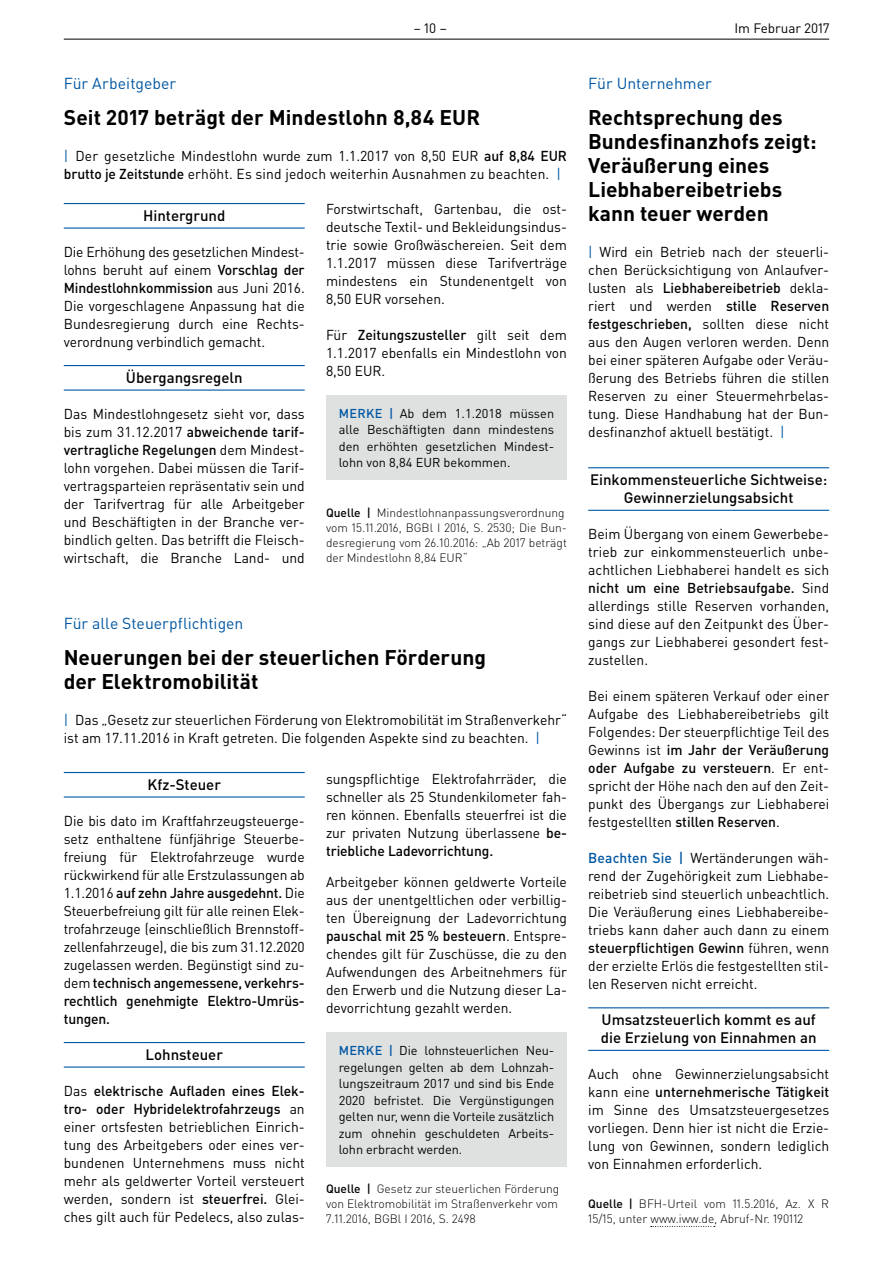
<style>
.page{position:relative;width:893px;height:1263px;background:#fff}
.page>*{position:absolute;margin:0;border:0;box-sizing:border-box;transform-origin:0 0}
.t1{font:700 21px/24px "DIN Pro";color:#000002}
.t2{font:15.75px "DIN Pro";color:#0157a2}
.t3{font:500 15px/18px "DIN Pro";color:#000002;text-align:center}
.t4{font:14.25px/18px "DIN Pro";color:#000002;text-align:justify}
.t5{font:13.5px "DIN Pro";color:#000002}
.t6{font:12.75px/16.5px "DIN Pro";letter-spacing:-.005em;color:#000002;text-align:justify}
.t7{font:300 12px/15px "DIN Pro";color:#000002}
.s1{color:#0157a2}
.s2{font-weight:500}
.s3{font-weight:500;color:#0157a2}
</style>
<div class="page">
<hr style="left:64px;top:39px;width:765px;height:1px;background:#000002">
<hr style="left:64px;top:203px;width:241px;height:1px;background:#0157a2">
<hr style="left:64px;top:227px;width:241px;height:2px;background:#0157a2">
<hr style="left:64px;top:365px;width:241px;height:1px;background:#0157a2">
<hr style="left:64px;top:389px;width:241px;height:2px;background:#0157a2">
<div style="left:326px;top:395px;width:241px;height:85px;background:#dfe1e1"></div>
<hr style="left:64px;top:772px;width:241px;height:1px;background:#0157a2">
<hr style="left:64px;top:796px;width:241px;height:1px;background:#0157a2">
<hr style="left:64px;top:1042px;width:241px;height:1px;background:#0157a2">
<hr style="left:64px;top:1066px;width:241px;height:1px;background:#0157a2">
<div style="left:326px;top:1033px;width:241px;height:134px;background:#dfe1e1"></div>
<hr style="left:588px;top:467px;width:241px;height:1px;background:#0157a2">
<hr style="left:588px;top:510px;width:241px;height:1px;background:#0157a2">
<hr style="left:588px;top:1007px;width:241px;height:1px;background:#0157a2">
<hr style="left:588px;top:1050px;width:241px;height:1px;background:#0157a2">
<svg style="left:651px;top:1226px;width:64px;height:1px"></svg>
<p class="t5" style="left:414px;top:19px;width:34px">– 10 –</p>
<p class="t5" style="left:734px;top:19px;width:97px">Im Februar 2017</p>
<p class="t2" style="left:64px;top:73px;width:114px">Für Arbeitgeber</p>
<h1 class="t1" style="left:64px;top:105px;width:418px">Seit 2017 beträgt der Mindestlohn 8,84 EUR</h1>
<p class="t4" style="left:64px;top:147px;width:505px"><span class="s1">|</span> Der gesetzliche Mindestlohn wurde zum 1.1.2017 von 8,50 EUR <span class="s2">auf 8,84 EUR brutto je Zeitstunde</span> erhöht. Es sind jedoch weiterhin Ausnahmen zu beachten. <span class="s1">|</span></p>
<p class="t3" style="left:143px;top:206px;width:84px">Hintergrund</p>
<p class="t4" style="left:64px;top:242px;width:242px">Die Erhöhung des gesetzlichen Mindest&shy;lohns beruht auf einem <span class="s2">Vorschlag der Mindestlohnkommission</span> aus Juni 2016.<br>Die vorgeschlagene Anpassung hat die Bundesregierung durch eine Rechts&shy;verordnung verbindlich gemacht.</p>
<p class="t3" style="left:126px;top:368px;width:118px">Übergangsregeln</p>
<p class="t4" style="left:64px;top:404px;width:242px">Das Mindestlohngesetz sieht vor, dass bis zum 31.12.2017 <span class="s2">abweichende tarif&shy;vertragliche Regelungen</span> dem Mindest&shy;lohn vorgehen. Dabei müssen die Tarif&shy;vertragsparteien repräsentativ sein und der Tarifvertrag für alle Arbeitgeber und Beschäftigten in der Branche ver&shy;bindlich gelten. Das betrifft die Fleisch&shy;wirtschaft, die Branche Land- und</p>
<p class="t4" style="left:326px;top:199px;width:242px">Forstwirtschaft, Gartenbau, die ost&shy;deutsche Textil- und Bekleidungsindus&shy;trie sowie Großwäschereien. Seit dem 1.1.2017 müssen diese Tarifverträge mindestens ein Stundenentgelt von 8,50 EUR vorsehen.</p>
<p class="t4" style="left:326px;top:325px;width:242px">Für <span class="s2">Zeitungszusteller</span> gilt seit dem 1.1.2017 ebenfalls ein Mindestlohn von 8,50 EUR.</p>
<p class="t6" style="left:339px;top:404px;width:217px"><span class="s3">MERKE |</span> Ab dem 1.1.2018 müssen alle Beschäftigten dann mindestens den erhöhten gesetzlichen Mindest&shy;lohn von 8,84 EUR bekommen.</p>
<p class="t7" style="left:326px;top:505px;width:242px"><span class="s2">Quelle |</span> Mindestlohnanpassungsverordnung vom 15.11.2016, BGBl I 2016, S. 2530; Die Bun&shy;desregierung vom 26.10.2016: „Ab 2017 beträgt der Mindestlohn 8,84 EUR“</p>
<p class="t2" style="left:64px;top:613px;width:181px">Für alle Steuerpflichtigen</p>
<h1 class="t1" style="left:64px;top:645px;width:424px">Neuerungen bei der steuerlichen Förderung der Elektromobilität</h1>
<p class="t4" style="left:64px;top:711px;width:505px"><span class="s1">|</span> Das „Gesetz zur steuerlichen Förderung von Elektromobilität im Straßenverkehr“ ist am 17.11.2016 in Kraft getreten. Die folgenden Aspekte sind zu beachten. <span class="s1">|</span></p>
<p class="t3" style="left:148px;top:775px;width:75px">Kfz-Steuer</p>
<p class="t4" style="left:64px;top:811px;width:242px">Die bis dato im Kraftfahrzeugsteuerge&shy;setz enthaltene fünfjährige Steuerbe&shy;freiung für Elektrofahrzeuge wurde rückwirkend für alle Erstzulassungen ab 1.1.2016 <span class="s2">auf zehn Jahre ausgedehnt.</span> Die Steuerbefreiung gilt für alle reinen Elek&shy;trofahrzeuge (einschließlich Brennstoff&shy;zellenfahrzeuge), die bis zum 31.12.2020 zugelassen werden. Begünstigt sind zu&shy;dem <span class="s2">technisch angemessene, verkehrs&shy;rechtlich genehmigte Elektro-Umrüs&shy;tungen.</span></p>
<p class="t3" style="left:146px;top:1045px;width:79px">Lohnsteuer</p>
<p class="t4" style="left:64px;top:1081px;width:242px">Das <span class="s2">elektrische Aufladen eines Elek&shy;tro- oder Hybridelektrofahrzeugs</span> an einer ortsfesten betrieblichen Einrich&shy;tung des Arbeitgebers oder eines ver&shy;bundenen Unternehmens muss nicht mehr als geldwerter Vorteil versteuert werden, sondern ist <span class="s2">steuerfrei.</span> Glei&shy;ches gilt auch für Pedelecs, also zulas-</p>
<p class="t4" style="left:326px;top:769px;width:242px">sungspflichtige Elektrofahrräder, die schneller als 25 Stundenkilometer fah&shy;ren können. Ebenfalls steuerfrei ist die zur privaten Nutzung überlassene <span class="s2">be&shy;triebliche Ladevorrichtung.</span></p>
<p class="t4" style="left:326px;top:873px;width:242px">Arbeitgeber können geldwerte Vorteile aus der unentgeltlichen oder verbillig&shy;ten Übereignung der Ladevorrichtung <span class="s2">pauschal mit 25 % besteuern</span>. Entspre&shy;chendes gilt für Zuschüsse, die zu den Aufwendungen des Arbeitnehmers für den Erwerb und die Nutzung dieser La&shy;devorrichtung gezahlt werden.</p>
<p class="t6" style="left:339px;top:1042px;width:217px"><span class="s3">MERKE |</span> Die lohnsteuerlichen Neu&shy;regelungen gelten ab dem Lohnzah&shy;lungszeitraum 2017 und sind bis Ende 2020 befristet. Die Vergünstigungen gelten nur, wenn die Vorteile zusätzlich zum ohnehin geschuldeten Arbeits&shy;lohn erbracht werden.</p>
<p class="t7" style="left:326px;top:1180px;width:235px;text-align:justify"><span class="s2">Quelle |</span> Gesetz zur steuerlichen Förderung von Elektromobilität im Straßenverkehr vom 7.11.2016, BGBl I 2016, S. 2498</p>
<p class="t2" style="left:588px;top:73px;width:125px">Für Unternehmer</p>
<h1 class="t1" style="left:588px;top:105px;width:230px">Rechtsprechung des<br>Bundesfinanzhofs zeigt:<br>Veräußerung eines<br>Liebhabereibetriebs kann teuer werden</h1>
<p class="t4" style="left:588px;top:243px;width:242px"><span class="s1">|</span> Wird ein Betrieb nach der steuerli&shy;chen Berücksichtigung von Anlaufver&shy;lusten als <span class="s2">Liebhabereibetrieb</span> dekla&shy;riert und werden <span class="s2">stille Reserven festgeschrieben,</span> sollten diese nicht aus den Augen verloren werden. Denn bei einer späteren Aufgabe oder Veräu&shy;ßerung des Betriebs führen die stillen Reserven zu einer Steuermehrbelas&shy;tung. Diese Handhabung hat der Bun&shy;desfinanzhof aktuell bestätigt. <span class="s1">|</span></p>
<p class="t3" style="left:590px;top:470px;width:239px">Einkommensteuerliche Sichtweise:<br>Gewinnerzielungsabsicht</p>
<p class="t4" style="left:588px;top:525px;width:242px">Beim Übergang von einem Gewerbebe&shy;trieb zur einkommensteuerlich unbe&shy;achtlichen Liebhaberei handelt es sich <span class="s2">nicht um eine Betriebsaufgabe.</span> Sind allerdings stille Reserven vorhanden, sind diese auf den Zeitpunkt des Über&shy;gangs zur Liebhaberei gesondert fest&shy;zustellen.</p>
<p class="t4" style="left:588px;top:687px;width:242px">Bei einem späteren Verkauf oder einer Aufgabe des Liebhabereibetriebs gilt Folgendes: Der steuerpflichtige Teil des Gewinns ist <span class="s2">im Jahr der Veräußerung oder Aufgabe zu versteuern</span>. Er ent&shy;spricht der Höhe nach den auf den Zeit&shy;punkt des Übergangs zur Liebhaberei festgestellten <span class="s2">stillen Reserven</span>.</p>
<p class="t4" style="left:588px;top:849px;width:242px"><span class="s3">Beachten Sie |</span> Wertänderungen wäh&shy;rend der Zugehörigkeit zum Liebhabe&shy;reibetrieb sind steuerlich unbeachtlich.<br>Die Veräußerung eines Liebhabereibe&shy;triebs kann daher auch dann zu einem <span class="s2">steuerpflichtigen Gewinn</span> führen, wenn der erzielte Erlös die festgestellten stil&shy;len Reserven nicht erreicht.</p>
<p class="t3" style="left:601px;top:1010px;width:217px;text-align:left">Umsatzsteuerlich kommt es auf die Erzielung von Einnahmen an</p>
<p class="t4" style="left:588px;top:1065px;width:242px">Auch ohne Gewinnerzielungsabsicht kann eine <span class="s2">unternehmerische Tätigkeit </span>im Sinne des Umsatzsteuergesetzes vorliegen. Denn hier ist nicht die Erzie&shy;lung von Gewinnen, sondern lediglich von Einnahmen erforderlich.</p>
<p class="t7" style="left:588px;top:1196px;width:242px"><span class="s2">Quelle |</span> BFH-Urteil vom 11.5.2016, Az. X R<br>15/15, unter www.iww.de, Abruf-Nr. 190112</p>
</div>
